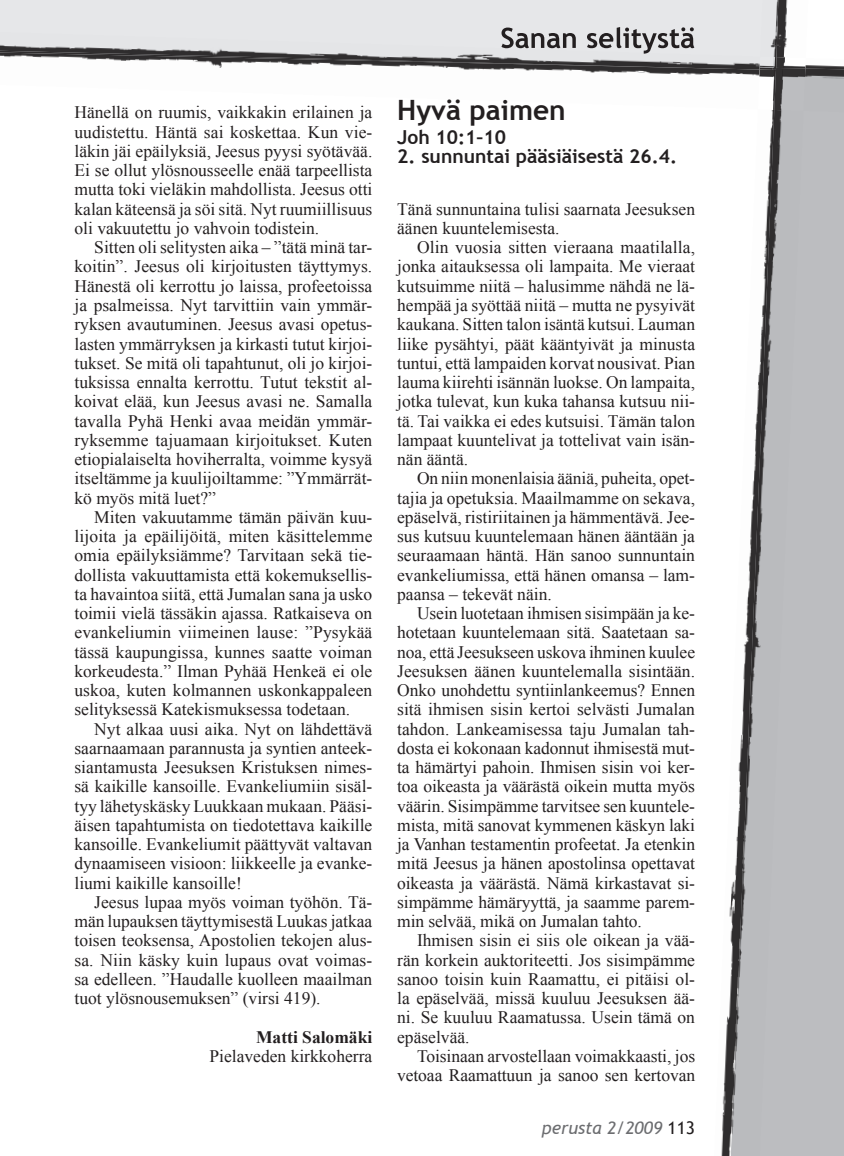
<style>
.page{position:relative;width:844px;height:1156px;background:#fff}
.page>*{position:absolute;margin:0;border:0;box-sizing:border-box;transform-origin:0 0}
.t1{font:700 28px "Trebuchet MS";color:#231f20}
.t2{font:700 19.25px "Trebuchet MS";color:#231f20}
.t3{font:17.5px/19.2px "Times New Roman";color:#231f20;text-align:justify}
.t4{font:italic 17.5px "Trebuchet MS";color:#6c6d70}
.t5{font:700 17.5px "Times New Roman";color:#231f20}
.s1{font-style:normal;color:#231f20}
</style>
<div class="page">
<div style="left:809px;top:113px;width:34px;height:1043px;background:#bcbdc0"></div>
<div style="left:0;top:0;width:712px;height:32px;background:#e6e7e9"></div>
<img style="left:525px;top:65px;width:318px;height:10px">
<img style="left:809px;top:69px;width:34px;height:44px">
<img style="left:0;top:32px;width:712px;height:38px">
<img style="left:712px;top:0;width:97px;height:1156px">
<img style="left:730px;top:110px;width:73px;height:1046px">
<img style="left:759px;top:0;width:19px;height:57px">
<img style="left:757px;top:57px;width:48px;height:53px">
<svg style="left:773px;top:57px;width:3px;height:13px"></svg>
<img style="left:774px;top:68px;width:31px;height:43px">
<img style="left:759px;top:57px;width:14px;height:13px">
<svg style="left:501px;top:27px;width:193px;height:27px;background:#aeaeaf"></svg>
<p class="t3" style="left:74px;top:103px;width:299px">Hänellä on ruumis, vaikkakin erilainen ja uudistettu. Häntä sai koskettaa. Kun vie&shy;läkin jäi epäilyksiä, Jeesus pyysi syötävää.<br>Ei se ollut ylösnousseelle enää tarpeellista mutta toki vieläkin mahdollista. Jeesus otti kalan käteensä ja söi sitä. Nyt ruumiillisuus oli vakuutettu jo vahvoin todistein.</p>
<p class="t3" style="left:74px;top:238px;width:299px;text-indent:20px">Sitten oli selitysten aika – ”tätä minä tar&shy;koitin”. Jeesus oli kirjoitusten täyttymys.<br>Hänestä oli kerrottu jo laissa, profeetoissa ja psalmeissa. Nyt tarvittiin vain ymmär&shy;ryksen avautuminen. Jeesus avasi opetus&shy;lasten ymmärryksen ja kirkasti tutut kirjoi&shy;tukset. Se mitä oli tapahtunut, oli jo kirjoi&shy;tuksissa ennalta kerrottu. Tutut tekstit al&shy;koivat elää, kun Jeesus avasi ne. Samalla tavalla Pyhä Henki avaa meidän ymmär&shy;ryksemme tajuamaan kirjoitukset. Kuten etiopialaiselta hoviherralta, voimme kysyä itseltämme ja kuulijoiltamme: ”Ymmärrät&shy;kö myös mitä luet?”</p>
<p class="t3" style="left:74px;top:507px;width:299px;text-indent:20px">Miten vakuutamme tämän päivän kuu&shy;lijoita ja epäilijöitä, miten käsittelemme omia epäilyksiämme? Tarvitaan sekä tie&shy;dollista vakuuttamista että kokemuksellis&shy;ta havaintoa siitä, että Jumalan sana ja usko toimii vielä tässäkin ajassa. Ratkaiseva on evankeliumin viimeinen lause: ”Pysykää tässä kaupungissa, kunnes saatte voiman korkeudesta.” Ilman Pyhää Henkeä ei ole uskoa, kuten kolmannen uskonkappaleen selityksessä Katekismuksessa todetaan.</p>
<p class="t3" style="left:74px;top:719px;width:299px;text-indent:20px">Nyt alkaa uusi aika. Nyt on lähdettävä saarnaamaan parannusta ja syntien anteek&shy;siantamusta Jeesuksen Kristuksen nimes&shy;sä kaikille kansoille. Evankeliumiin sisäl&shy;tyy lähetyskäsky Luukkaan mukaan. Pääsi&shy;äisen tapahtumista on tiedotettava kaikille kansoille. Evankeliumit päättyvät valtavan dynaamiseen visioon: liikkeelle ja evanke&shy;liumi kaikille kansoille!</p>
<p class="t3" style="left:74px;top:892px;width:299px;text-indent:20px">Jeesus lupaa myös voiman työhön. Tä&shy;män lupauksen täyttymisestä Luukas jatkaa toisen teoksensa, Apostolien tekojen alus&shy;sa. Niin käsky kuin lupaus ovat voimas&shy;sa edelleen. ”Haudalle kuolleen maailman tuot ylösnousemuksen” (virsi 419).</p>
<p class="t5" style="left:256px;top:1027px;width:118px">Matti Salomäki</p>
<p class="t3" style="left:209px;top:1046px;width:164px">Pielaveden kirkkoherra</p>
<h1 class="t1" style="left:397px;top:94px;width:170px">Hyvä paimen</h1>
<p class="t2" style="left:397px;top:126px;width:110px">Joh 10:1–10</p>
<p class="t2" style="left:397px;top:145px;width:281px">2. sunnuntai pääsiäisestä 26.4.</p>
<p class="t3" style="left:397px;top:199px;width:299px">Tänä sunnuntaina tulisi saarnata Jeesuksen äänen kuuntelemisesta.</p>
<p class="t3" style="left:397px;top:238px;width:299px;text-indent:20px">Olin vuosia sitten vieraana maatilalla, jonka aitauksessa oli lampaita. Me vieraat kutsuimme niitä – halusimme nähdä ne lä&shy;hempää ja syöttää niitä – mutta ne pysyivät kaukana. Sitten talon isäntä kutsui. Lauman liike pysähtyi, päät kääntyivät ja minusta tuntui, että lampaiden korvat nousivat. Pian lauma kiirehti isännän luokse. On lampaita, jotka tulevat, kun kuka tahansa kutsuu nii&shy;tä. Tai vaikka ei edes kutsuisi. Tämän talon lampaat kuuntelivat ja tottelivat vain isän&shy;nän ääntä.</p>
<p class="t3" style="left:397px;top:469px;width:299px;text-indent:20px">On niin monenlaisia ääniä, puheita, opet&shy;tajia ja opetuksia. Maailmamme on sekava, epäselvä, ristiriitainen ja hämmentävä. Jee&shy;sus kutsuu kuuntelemaan hänen ääntään ja seuraamaan häntä. Hän sanoo sunnuntain evankeliumissa, että hänen omansa – lam&shy;paansa – tekevät näin.</p>
<p class="t3" style="left:397px;top:603px;width:299px;text-indent:20px">Usein luotetaan ihmisen sisimpään ja ke&shy;hotetaan kuuntelemaan sitä. Saatetaan sa&shy;noa, että Jeesukseen uskova ihminen kuulee Jeesuksen äänen kuuntelemalla sisintään.<br>Onko unohdettu syntiinlankeemus? Ennen sitä ihmisen sisin kertoi selvästi Jumalan tahdon. Lankeamisessa taju Jumalan tah&shy;dosta ei kokonaan kadonnut ihmisestä mut&shy;ta hämärtyi pahoin. Ihmisen sisin voi ker&shy;toa oikeasta ja väärästä oikein mutta myös väärin. Sisimpämme tarvitsee sen kuuntele&shy;mista, mitä sanovat kymmenen käskyn laki ja Vanhan testamentin profeetat. Ja etenkin mitä Jeesus ja hänen apostolinsa opettavat oikeasta ja väärästä. Nämä kirkastavat si&shy;simpämme hämäryyttä, ja saamme parem&shy;min selvää, mikä on Jumalan tahto.</p>
<p class="t3" style="left:397px;top:931px;width:299px;text-indent:20px">Ihmisen sisin ei siis ole oikean ja vää&shy;rän korkein auktoriteetti. Jos sisimpämme sanoo toisin kuin Raamattu, ei pitäisi ol&shy;la epäselvää, missä kuuluu Jeesuksen ää&shy;ni. Se kuuluu Raamatussa. Usein tämä on epäselvää.</p>
<p class="t3" style="left:397px;top:1046px;width:299px;text-align:right">Toisinaan arvostellaan voimakkaasti, jos vetoaa Raamattuun ja sanoo sen kertovan</p>
<p class="t4" style="left:542px;top:1117px;width:154px">perusta 2/2009 <span class="s1">113</span></p>
</div>
